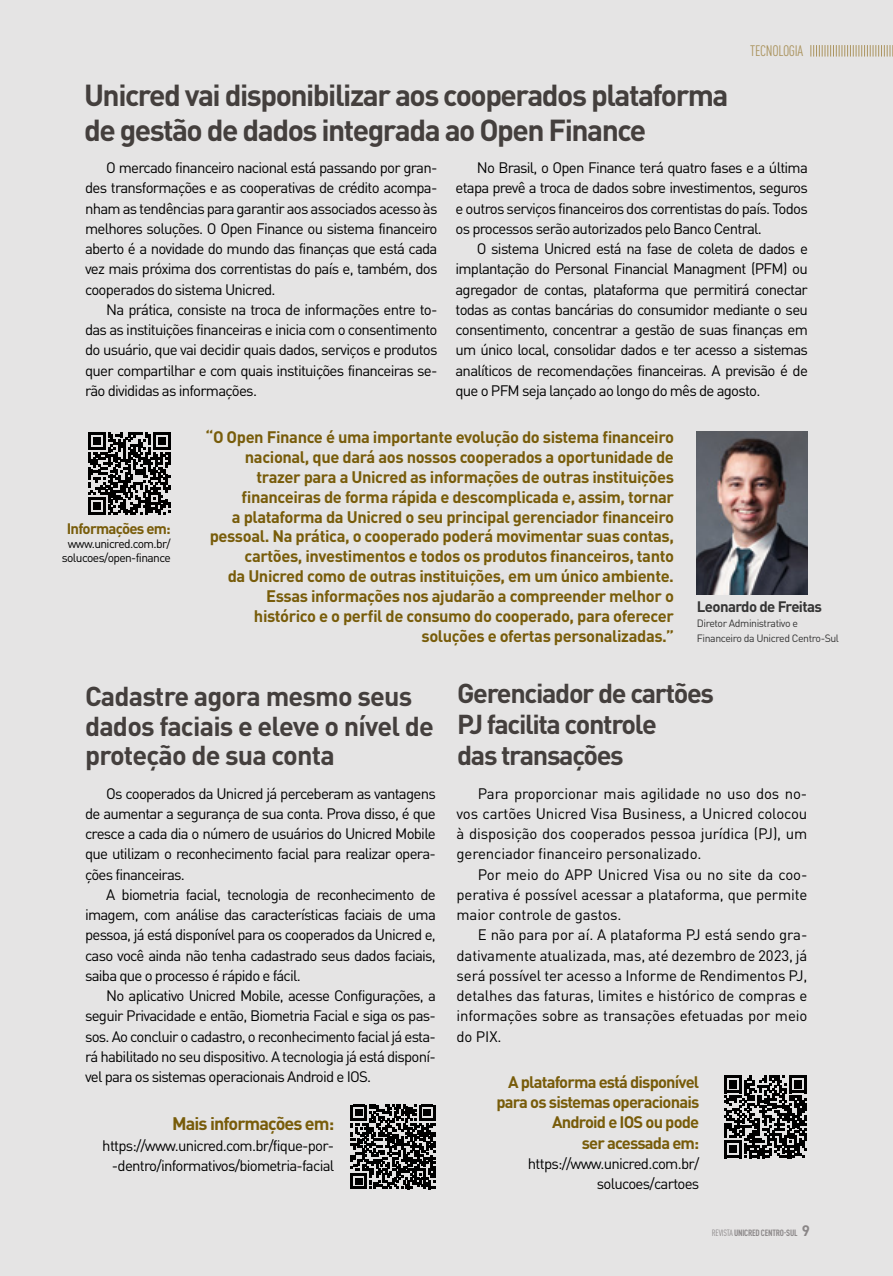
<style>
.page{position:relative;width:893px;height:1276px;background:#e5e4e4}
.page>*{position:absolute;margin:0;border:0;box-sizing:border-box;transform-origin:0 0}
.t1{font:700 30px/34.2px "DIN Pro";letter-spacing:-.05em;color:#443f3d}
.t2{font:700 27px/29.4px "DIN Pro";letter-spacing:-.045em;color:#443f3d}
.t3{font:700 18px "DIN Pro";letter-spacing:-.05em;color:#785c0a}
.t4{font:700 16.5px/19.8px "DIN Pro";letter-spacing:-.025em;color:#785c0a;text-align:right}
.t5{font:700 16.5px/20.2px "DIN Pro";letter-spacing:-.05em;color:#785c0a;text-align:right}
.t6{font:15px/20.2px "DIN Pro";letter-spacing:-.05em;color:#000;text-align:justify}
.t7{font:700 15px "DIN Pro";letter-spacing:-.04em;color:#343434}
.t8{font:700 15px "DIN Pro";letter-spacing:-.05em;color:#785c0a}
.t9{font:condensed 15px "DIN Pro";letter-spacing:-.02em;color:#ab945f}
.t10{font:12px/14.2px "DIN Pro";letter-spacing:-.05em;color:#000;text-align:center}
.t11{font:10.5px/15px "DIN Pro";letter-spacing:-.04em;color:#343434}
.t12{font:700 condensed 9px "DIN Pro";letter-spacing:-.02em;color:#8a8687}
.s1{font-weight:400}
.s2{font-stretch:normal;font-size:15px}
</style>
<div class="page">
<svg style="left:810px;top:45px;width:83px;height:12px"></svg>
<svg style="left:351px;top:1104px;width:84px;height:85px"></svg>
<svg style="left:88px;top:432px;width:83px;height:83px"></svg>
<svg style="left:724px;top:1075px;width:83px;height:83px"></svg>
<img style="left:697px;top:432px;width:111px;height:162px">
<h1 class="t1" style="left:84px;top:75px;width:646px">Unicred vai disponibilizar aos cooperados plataforma de gestão de dados integrada ao Open Finance</h1>
<p class="t9" style="left:750px;top:40px;width:54px">TECNOLOGIA</p>
<p class="t6" style="left:85px;top:156px;width:354px;text-indent:21px">O mercado financeiro nacional está passando por gran&shy;des transformações e as cooperativas de crédito acompa&shy;nham as tendências para garantir aos associados acesso às melhores soluções. O Open Finance ou sistema financeiro aberto é a novidade do mundo das finanças que está cada vez mais próxima dos correntistas do país e, também, dos cooperados do sistema Unicred.</p>
<p class="t6" style="left:85px;top:298px;width:354px;text-indent:21px">Na prática, consiste na troca de informações entre to&shy;das as instituições financeiras e inicia com o consentimento do usuário, que vai decidir quais dados, serviços e produtos quer compartilhar e com quais instituições financeiras se&shy;rão divididas as informações.</p>
<p class="t6" style="left:455px;top:156px;width:354px;text-indent:21px">No Brasil, o Open Finance terá quatro fases e a última etapa prevê a troca de dados sobre investimentos, seguros e outros serviços financeiros dos correntistas do país. Todos os processos serão autorizados pelo Banco Central.</p>
<p class="t6" style="left:455px;top:237px;width:354px;text-indent:21px">O sistema Unicred está na fase de coleta de dados e implantação do Personal Financial Managment (PFM) ou agregador de contas, plataforma que permitirá conectar todas as contas bancárias do consumidor mediante o seu consentimento, concentrar a gestão de suas finanças em um único local, consolidar dados e ter acesso a sistemas analíticos de recomendações financeiras. A previsão é de que o PFM seja lançado ao longo do mês de agosto.</p>
<p class="t8" style="left:67px;top:516px;width:106px">Informações em:</p>
<p class="t10" style="left:62px;top:535px;width:110px">www.unicred.com.br/ solucoes/open-finance</p>
<p class="t4" style="left:205px;top:425px;width:470px">“O Open Finance é uma importante evolução do sistema financeiro nacional, que dará aos nossos cooperados a oportunidade de trazer para a Unicred as informações de outras instituições financeiras de forma rápida e descomplicada e, assim, tornar<br>a plataforma da Unicred o seu principal gerenciador financeiro pessoal. Na prática, o cooperado poderá movimentar suas contas, cartões, investimentos e todos os produtos financeiros, tanto<br>da Unicred como de outras instituições, em um único ambiente.<br>Essas informações nos ajudarão a compreender melhor o histórico e o perfil de consumo do cooperado, para oferecer soluções e ofertas personalizadas.”</p>
<p class="t7" style="left:697px;top:593px;width:127px">Leonardo de Freitas</p>
<p class="t11" style="left:697px;top:614px;width:144px">Diretor Administrativo e<br>Financeiro da Unicred Centro-Sul</p>
<h2 class="t2" style="left:85px;top:678px;width:350px">Cadastre agora mesmo seus dados faciais e eleve o nível de proteção de sua conta</h2>
<h2 class="t2" style="left:457px;top:674px;width:258px;line-height:31.2px">Gerenciador de cartões<br>PJ facilita controle<br>das transações</h2>
<p class="t6" style="left:85px;top:781px;width:352px;text-indent:21px">Os cooperados da Unicred já perceberam as vantagens de aumentar a segurança de sua conta. Prova disso, é que cresce a cada dia o número de usuários do Unicred Mobile que utilizam o reconhecimento facial para realizar opera&shy;ções financeiras.</p>
<p class="t6" style="left:85px;top:883px;width:352px;text-indent:21px">A biometria facial, tecnologia de reconhecimento de imagem, com análise das características faciais de uma pessoa, já está disponível para os cooperados da Unicred e, caso você ainda não tenha cadastrado seus dados faciais, saiba que o processo é rápido e fácil.</p>
<p class="t6" style="left:85px;top:984px;width:352px;text-indent:21px">No aplicativo Unicred Mobile, acesse Configurações, a seguir Privacidade e então, Biometria Facial e siga os pas&shy;sos. Ao concluir o cadastro, o reconhecimento facial já esta&shy;rá habilitado no seu dispositivo. A tecnologia já está disponí&shy;vel para os sistemas operacionais Android e IOS.</p>
<p class="t3" style="left:172px;top:1109px;width:164px">Mais informações em:</p>
<p class="t6" style="left:102px;top:1133px;width:233px;text-align:right">https://www.unicred.com.br/fique-por--dentro/informativos/biometria-facial</p>
<p class="t6" style="left:457px;top:781px;width:352px;text-indent:21px">Para proporcionar mais agilidade no uso dos no&shy;vos cartões Unicred Visa Business, a Unicred colocou à disposição dos cooperados pessoa jurídica (PJ), um gerenciador financeiro personalizado.</p>
<p class="t6" style="left:457px;top:862px;width:352px;text-indent:21px">Por meio do APP Unicred Visa ou no site da coo&shy;perativa é possível acessar a plataforma, que permite maior controle de gastos.</p>
<p class="t6" style="left:457px;top:923px;width:352px;text-indent:21px">E não para por aí. A plataforma PJ está sendo gra&shy;dativamente atualizada, mas, até dezembro de 2023, já será possível ter acesso a Informe de Rendimentos PJ, detalhes das faturas, limites e histórico de compras e informações sobre as transações efetuadas por meio do PIX.</p>
<p class="t5" style="left:496px;top:1069px;width:204px">A plataforma está disponível para os sistemas operacionais<br>Android e IOS ou pode<br>ser acessada em:</p>
<p class="t6" style="left:528px;top:1151px;width:173px;text-align:right">https://www.unicred.com.br/ solucoes/cartoes</p>
<p class="t12" style="left:712px;top:1226px;width:100px"><span class="s1">REVISTA</span> UNICRED CENTRO-SUL <span class="s2">9</span></p>
</div>
